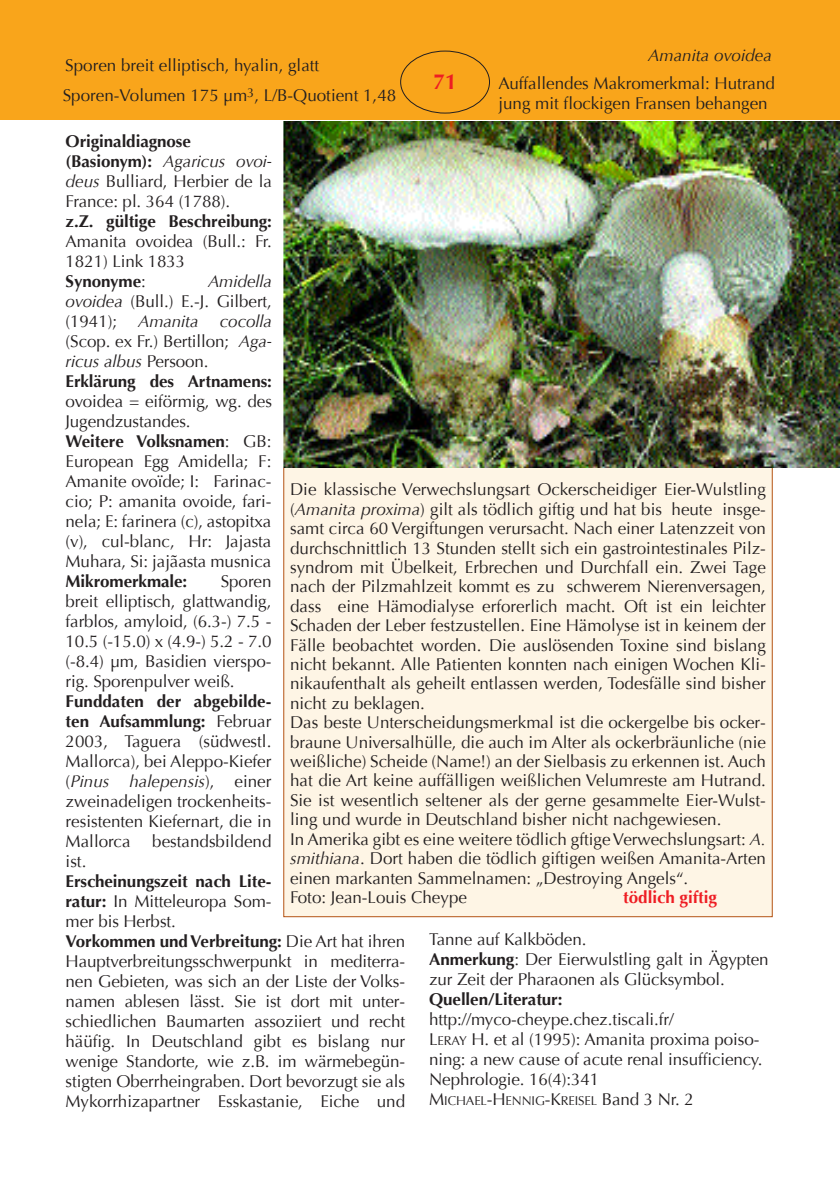
<style>
.page{position:relative;width:840px;height:1191px;background:#fff}
.page>*{position:absolute;margin:0;border:0;box-sizing:border-box;transform-origin:0 0}
.t1{font:700 21.4px "Optima";color:#ee1d23}
.t2{font:17px/20px "Optima";color:#231f20}
.t3{font:700 17px "Optima";letter-spacing:-.005em;color:#231f20}
.t4{font:italic 17px "Optima";color:#231f20}
.t5{font:700 17px "Optima";color:#ee1d23}
.t6{font:12.8px "Optima";letter-spacing:-.005em;color:#231f20}
.s1{font-weight:700}
.s2{font-style:italic}
.s3{font-size:12.8px}
.s4{font-size:17px}
</style>
<div class="page">
<div style="left:284px;top:438px;width:487px;height:478px;background:#fef5e5"></div>
<img style="left:284px;top:122px;width:555px;height:346px">
<div style="left:0;top:0;width:839px;height:119px;background:#f9a51b"></div>
<div style="left:400px;top:51px;width:89px;height:63px;border:2px solid #231f20;border-radius:50%"></div>
<p class="t2" style="left:65px;top:56px;width:255px">Sporen breit elliptisch, hyalin, glatt</p>
<p class="t2" style="left:63px;top:86px;width:335px">Sporen-Volumen 175 µm<sup>3</sup>, L/B-Quotient 1,48</p>
<p class="t1" style="left:433px;top:69px;width:25px">71</p>
<p class="t4" style="left:647px;top:45px;width:125px">Amanita ovoidea</p>
<p class="t2" style="left:498px;top:74px;width:278px">Auffallendes Makromerkmal: Hutrand jung mit flockigen Fransen behangen</p>
<p class="t2" style="left:66px;top:131px;width:208px"><span class="s1">Originaldiagnose (Basionym):</span> <span class="s2">Agaricus ovoi&shy;deus</span> Bulliard, Herbier de la<br>France: pl. 364 (1788).</p>
<p class="t3" style="left:66px;top:211px;width:208px">z.Z. gültige Beschreibung:</p>
<p class="t2" style="left:66px;top:231px;width:208px">Amanita ovoidea (Bull.: Fr.<br>1821) Link 1833<br><span class="s1">Synonyme</span>:</p>
<p class="t2" style="left:66px;top:271px;width:208px;text-indent:142px"><span class="s2">Amidella ovoidea</span> (Bull.) E.-J. Gilbert, (1941); <span class="s2">Amanita cocolla </span>(Scop. ex Fr.) Bertillon; <span class="s2">Aga&shy;ricus albus</span> Persoon.<br><span class="s1">Erklärung des Artnamens:</span></p>
<p class="t2" style="left:66px;top:391px;width:208px">ovoidea = eiförmig, wg. des<br>Jugendzustandes.<br><span class="s1">Weitere Volksnamen</span>: GB:<br>European Egg Amidella; F:<br>Amanite ovoïde; I: Farinac&shy;cio; P: amanita ovoide, fari&shy;nela; E: farinera (c), astopitxa (v), cul-blanc, Hr: Jajasta<br>Muhara, Si: jajãasta musnica</p>
<p class="t3" style="left:66px;top:571px;width:123px">Mikromerkmale:</p>
<p class="t2" style="left:290px;top:480px;width:477px;line-height:19.4px">Die klassische Verwechslungsart Ockerscheidiger Eier-Wulstling (<span class="s2">Amanita proxima</span>) gilt als tödlich giftig und hat bis heute insge&shy;samt circa 60 Vergiftungen verursacht. Nach einer Latenzzeit von durchschnittlich 13 Stunden stellt sich ein gastrointestinales Pilz&shy;syndrom mit Übelkeit, Erbrechen und Durchfall ein. Zwei Tage nach der Pilzmahlzeit kommt es zu schwerem Nierenversagen, dass eine Hämodialyse erforerlich macht. Oft ist ein leichter Schaden der Leber festzustellen. Eine Hämolyse ist in keinem der Fälle beobachtet worden. Die auslösenden Toxine sind bislang nicht bekannt. Alle Patienten konnten nach einigen Wochen Kli&shy;nikaufenthalt als geheilt entlassen werden, Todesfälle sind bisher nicht zu beklagen.<br>Das beste Unterscheidungsmerkmal ist die ockergelbe bis ocker&shy;braune Universalhülle, die auch im Alter als ockerbräunliche (nie weißliche) Scheide (Name!) an der Sielbasis zu erkennen ist. Auch hat die Art keine auffälligen weißlichen Velumreste am Hutrand.<br>Sie ist wesentlich seltener als der gerne gesammelte Eier-Wulst&shy;ling und wurde in Deutschland bisher nicht nachgewiesen.<br>In Amerika gibt es eine weitere tödlich gftigeVerwechslungsart: <span class="s2">A. smithiana</span>. Dort haben die tödlich giftigen weißen Amanita-Arten einen markanten Sammelnamen: „Destroying Angels“.<br>Foto: Jean-Louis Cheype</p>
<p class="t2" style="left:66px;top:571px;width:207px;text-align:justify;text-indent:155px">Sporen breit elliptisch, glattwandig, farblos, amyloid, (6.3-) 7.5 - 10.5 (-15.0) x (4.9-) 5.2 - 7.0 (-8.4) µm, Basidien vierspo&shy;rig. Sporenpulver weiß.</p>
<p class="t2" style="left:66px;top:691px;width:207px;text-align:justify"><span class="s1">Funddaten der abgebilde&shy;ten Aufsammlung:</span> Februar 2003, Taguera (südwestl.<br>Mallorca), bei Aleppo-Kiefer (<span class="s2">Pinus halepensis</span>), einer zweinadeligen trockenheits&shy;resistenten Kiefernart, die in Mallorca</p>
<p class="t2" style="left:152px;top:831px;width:121px">bestandsbildend</p>
<p class="t2" style="left:66px;top:851px;width:22px">ist.</p>
<p class="t2" style="left:66px;top:871px;width:341px"><span class="s1">Erscheinungszeit nach Lite-<br>ratur:</span> In Mitteleuropa Som-<br>mer bis Herbst.<br><span class="s1">Vorkommen undVerbreitung:</span> Die Art hat ihren Hauptverbreitungsschwerpunkt in mediterra&shy;nen Gebieten, was sich an der Liste der Volks&shy;namen ablesen lässt. Sie ist dort mit unter&shy;schiedlichen Baumarten assoziiert und recht häüfig. In Deutschland gibt es bislang nur wenige Standorte, wie z.B. im wärmebegün&shy;stigten Oberrheingraben. Dort bevorzugt sie als Mykorrhizapartner Esskastanie, Eiche und</p>
<p class="t5" style="left:622px;top:887px;width:95px">tödlich giftig</p>
<p class="t2" style="left:429px;top:929px;width:341px">Tanne auf Kalkböden.<br><span class="s1">Anmerkung</span>: Der Eierwulstling galt in Ägypten zur Zeit der Pharaonen als Glücksymbol.</p>
<p class="t3" style="left:429px;top:989px;width:135px">Quellen/Literatur:</p>
<p class="t2" style="left:429px;top:1009px;width:334px">http://myco-cheype.chez.tiscali.fr/<br>L<span class="s3">ERAy</span> H. et al (1995): Amanita proxima poiso&shy;ning: a new cause of acute renal insufficiency.<br>Nephrologie. 16(4):341</p>
<p class="t6" style="left:429px;top:1093px;width:266px"><span class="s4">M</span>ICHAEL<span class="s4">-H</span>ENNIG<span class="s4">-K</span>REISEL <span class="s4">Band 3 Nr. 2</span></p>
</div>
